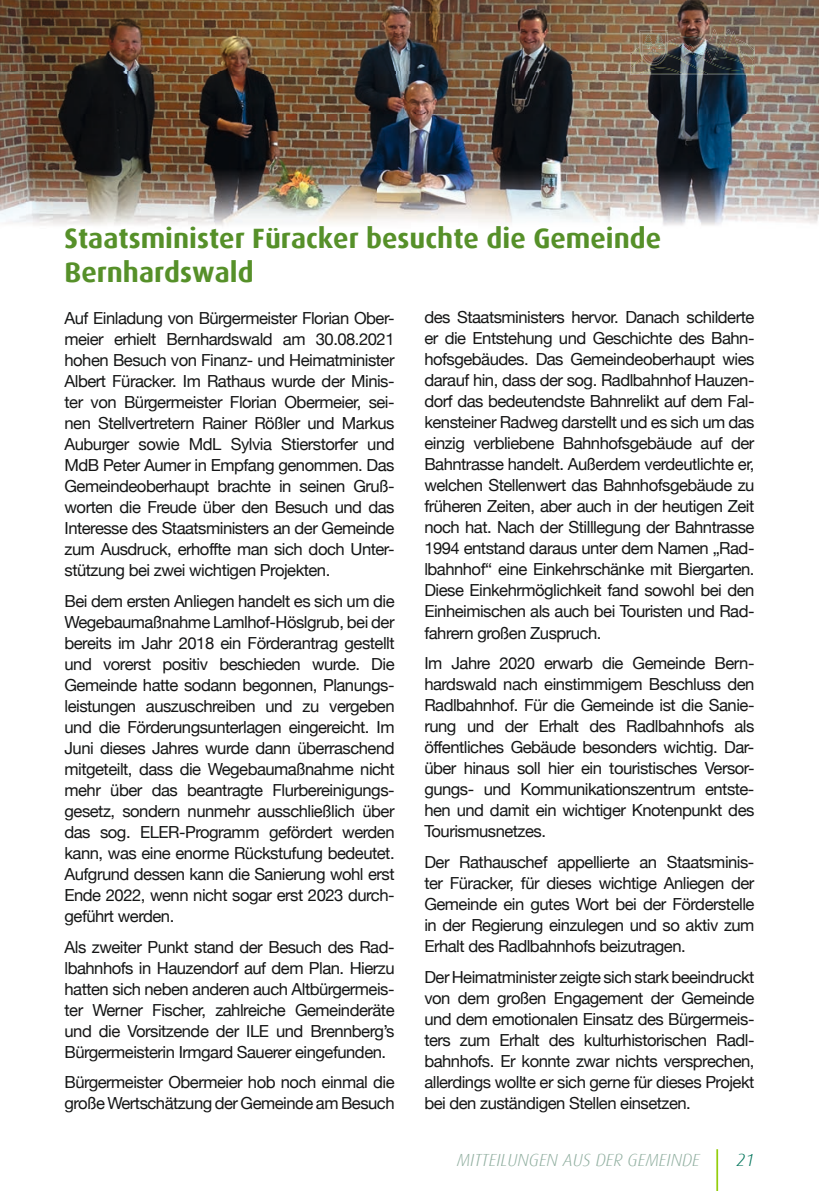
<style>
.page{position:relative;width:819px;height:1191px;background:#fff}
.page>*{position:absolute;margin:0;border:0;box-sizing:border-box;transform-origin:0 0}
.t1{font:700 28px/33.6px "Dax";color:#569029}
.t2{font:italic 300 17.5px "Dax";color:#91afa0}
.t3{font:italic 300 17.5px "Dax";color:#00745a}
.t4{font:16.62px/21px "Helvetica Neue";letter-spacing:-.03em;color:#151616;text-align:justify}
</style>
<div class="page">
<hr style="left:716px;top:1149px;width:2px;height:42px;background:#94ce0e">
<img style="left:0;top:0;width:819px;height:226px">
<img style="left:630px;top:30px;width:124px;height:45px">
<img style="left:640px;top:32px;width:27px;height:33px">
<img style="left:641px;top:33px;width:24px;height:30px">
<img style="left:0;top:71px;width:618px;height:2px">
<h1 class="t1" style="left:64px;top:222px;width:598px">Staatsminister Füracker besuchte die Gemeinde<br>Bernhardswald</h1>
<p class="t4" style="left:64px;top:308px;width:331px">Auf Einladung von Bürgermeister Florian Ober&shy;meier erhielt Bernhardswald am 30.08.2021 hohen Besuch von Finanz- und Heimatminister Albert Füracker. Im Rathaus wurde der Minis&shy;ter von Bürgermeister Florian Obermeier, sei&shy;nen Stellvertretern Rainer Rößler und Markus Auburger sowie MdL Sylvia Stierstorfer und MdB Peter Aumer in Empfang genommen. Das Gemeindeoberhaupt brachte in seinen Gruß&shy;worten die Freude über den Besuch und das Interesse des Staatsministers an der Gemeinde zum Ausdruck, erhoffte man sich doch Unter&shy;stützung bei zwei wichtigen Projekten.</p>
<p class="t4" style="left:64px;top:591px;width:331px">Bei dem ersten Anliegen handelt es sich um die Wegebaumaßnahme Lamlhof-Höslgrub, bei der bereits im Jahr 2018 ein Förderantrag gestellt und vorerst positiv beschieden wurde. Die Gemeinde hatte sodann begonnen, Planungs&shy;leistungen auszuschreiben und zu vergeben und die Förderungsunterlagen eingereicht. Im Juni dieses Jahres wurde dann überraschend mitgeteilt, dass die Wegebaumaßnahme nicht mehr über das beantragte Flurbereinigungs&shy;gesetz, sondern nunmehr ausschließlich über das sog. ELER-Programm gefördert werden kann, was eine enorme Rückstufung bedeutet.<br>Aufgrund dessen kann die Sanierung wohl erst Ende 2022, wenn nicht sogar erst 2023 durch&shy;geführt werden.</p>
<p class="t4" style="left:64px;top:937px;width:331px">Als zweiter Punkt stand der Besuch des Rad&shy;lbahnhofs in Hauzendorf auf dem Plan. Hierzu hatten sich neben anderen auch Altbürgermeis&shy;ter Werner Fischer, zahlreiche Gemeinderäte und die Vorsitzende der ILE und Brennberg’s Bürgermeisterin Irmgard Sauerer eingefunden.</p>
<p class="t4" style="left:64px;top:1073px;width:331px">Bürgermeister Obermeier hob noch einmal die große Wertschätzung der Gemeinde am Besuch</p>
<p class="t4" style="left:424px;top:308px;width:331px">des Staatsministers hervor. Danach schilderte er die Entstehung und Geschichte des Bahn&shy;hofsgebäudes. Das Gemeindeoberhaupt wies darauf hin, dass der sog. Radlbahnhof Hauzen&shy;dorf das bedeutendste Bahnrelikt auf dem Fal&shy;kensteiner Radweg darstellt und es sich um das einzig verbliebene Bahnhofsgebäude auf der Bahntrasse handelt. Außerdem verdeutlichte er, welchen Stellenwert das Bahnhofsgebäude zu früheren Zeiten, aber auch in der heutigen Zeit noch hat. Nach der Stilllegung der Bahntrasse 1994 entstand daraus unter dem Namen „Rad&shy;lbahnhof“ eine Einkehrschänke mit Biergarten.<br>Diese Einkehrmöglichkeit fand sowohl bei den Einheimischen als auch bei Touristen und Rad&shy;fahrern großen Zuspruch.</p>
<p class="t4" style="left:424px;top:654px;width:331px">Im Jahre 2020 erwarb die Gemeinde Bern&shy;hardswald nach einstimmigem Beschluss den Radlbahnhof. Für die Gemeinde ist die Sanie&shy;rung und der Erhalt des Radlbahnhofs als öffentliches Gebäude besonders wichtig. Dar&shy;über hinaus soll hier ein touristisches Versor&shy;gungs- und Kommunikationszentrum entste&shy;hen und damit ein wichtiger Knotenpunkt des Tourismusnetzes.</p>
<p class="t4" style="left:424px;top:853px;width:331px">Der Rathauschef appellierte an Staatsminis&shy;ter Füracker, für dieses wichtige Anliegen der Gemeinde ein gutes Wort bei der Förderstelle in der Regierung einzulegen und so aktiv zum Erhalt des Radlbahnhofs beizutragen.</p>
<p class="t4" style="left:424px;top:968px;width:331px">Der Heimatminister zeigte sich stark beeindruckt von dem großen Engagement der Gemeinde und dem emotionalen Einsatz des Bürgermeis&shy;ters zum Erhalt des kulturhistorischen Radl&shy;bahnhofs. Er konnte zwar nichts versprechen, allerdings wollte er sich gerne für dieses Projekt bei den zuständigen Stellen einsetzen.</p>
<p class="t2" style="left:456px;top:1150px;width:245px">MITTEILUNGEN AUS DER GEMEINDE</p>
<p class="t3" style="left:736px;top:1150px;width:19px">21</p>
</div>
